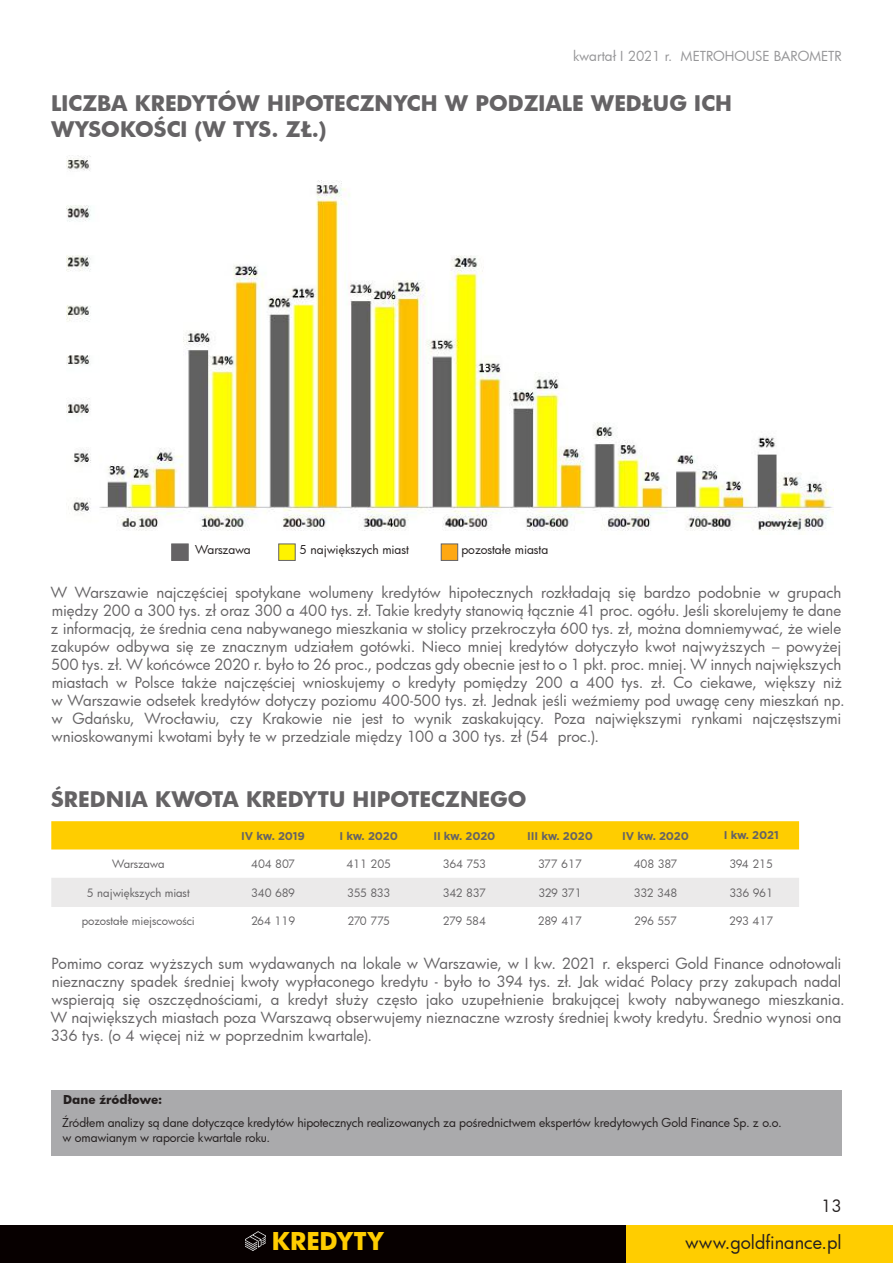
<style>
.page{position:relative;width:893px;height:1263px;background:#fff}
.page>*{position:absolute;margin:0;border:0;box-sizing:border-box;transform-origin:0 0}
.t1{font:700 24px "Futura";color:#ffcd00}
.t2{font:700 21px/25.2px "Futura";color:#656365}
.t3{font:18px "Futura";color:#241f1f}
.t4{font:16.5px "Futura";color:#241f1f}
.t5{font:15px/18px "Futura";letter-spacing:-.005em;color:#656365}
.t6{font:13.5px "Futura";color:#969698}
.t7{font:12px/14.4px "Futura";letter-spacing:-.01em;color:#241f1f}
.t8{font:700 12px "Futura";color:#241f1f}
.t9{font:11.25px "Futura";letter-spacing:-.02em;color:#656365}
.t10{font:700 11.25px "Gotham";letter-spacing:-.01em;color:#656365}
</style>
<div class="page">
<div style="left:0;top:1225px;width:645px;height:38px;background:#070000"></div>
<div style="left:626px;top:1225px;width:267px;height:38px;background:#ffcd00"></div>
<img style="left:66px;top:155px;width:767px;height:376px">
<div style="left:51px;top:1090px;width:791px;height:65px;background:#aaaaac"></div>
<div style="left:172px;top:544px;width:16px;height:17px;background:#656365"></div>
<div style="left:279px;top:544px;width:16px;height:17px;background:#fff300;border:1px solid #656365"></div>
<div style="left:441px;top:544px;width:17px;height:17px;background:#fea814;border:1px solid #656365"></div>
<div style="left:51px;top:821px;width:748px;height:28px;background:#ffcd00"></div>
<div style="left:51px;top:878px;width:748px;height:29px;background:#ebeaea"></div>
<img style="left:245px;top:1231px;width:21px;height:20px">
<p class="t6" style="left:573px;top:47px;width:270px">kwartał I 2021 r. METROHOUSE BAROMETR</p>
<h2 class="t2" style="left:51px;top:90px;width:682px">LICZBA KREDYTÓW HIPOTECZNYCH W PODZIALE WEDŁUG ICH<br>WYSOKOŚCI (W TYS. ZŁ.)</h2>
<p class="t7" style="left:195px;top:542px;width:57px">Warszawa</p>
<p class="t7" style="left:299px;top:542px;width:111px">5 największych miast</p>
<p class="t7" style="left:461px;top:542px;width:88px">pozostałe miasta</p>
<p class="t5" style="left:51px;top:583px;width:795px">W Warszawie najczęściej spotykane wolumeny kredytów hipotecznych rozkładają się bardzo podobnie w grupach między 200 a 300 tys. zł oraz 300 a 400 tys. zł. Takie kredyty stanowią łącznie 41 proc. ogółu. Jeśli skorelujemy te dane z informacją, że średnia cena nabywanego mieszkania w stolicy przekroczyła 600 tys. zł, można domniemywać, że wiele zakupów odbywa się ze znacznym udziałem gotówki. Nieco mniej kredytów dotyczyło kwot najwyższych – powyżej 500 tys. zł. W końcówce 2020 r. było to 26 proc., podczas gdy obecnie jest to o 1 pkt. proc. mniej. W innych największych miastach w Polsce także najczęściej wnioskujemy o kredyty pomiędzy 200 a 400 tys. zł. Co ciekawe, większy niż w Warszawie odsetek kredytów dotyczy poziomu 400-500 tys. zł. Jednak jeśli weźmiemy pod uwagę ceny mieszkań np. w Gdańsku, Wrocławiu, czy Krakowie nie jest to wynik zaskakujący. Poza największymi rynkami najczęstszymi wnioskowanymi kwotami były te w przedziale między 100 a 300 tys. zł (54 proc.).</p>
<h2 class="t2" style="left:51px;top:785px;width:477px">ŚREDNIA KWOTA KREDYTU HIPOTECZNEGO</h2>
<p class="t10" style="left:241px;top:829px;width:65px">IV kw. 2019</p>
<p class="t10" style="left:340px;top:829px;width:60px">I kw. 2020</p>
<p class="t10" style="left:433px;top:829px;width:64px">II kw. 2020</p>
<p class="t10" style="left:527px;top:829px;width:67px">III kw. 2020</p>
<p class="t10" style="left:622px;top:829px;width:68px">IV kw. 2020</p>
<p class="t10" style="left:724px;top:829px;width:56px">I kw. 2021</p>
<p class="t9" style="left:112px;top:856px;width:54px">Warszawa</p>
<p class="t9" style="left:251px;top:856px;width:45px">404 807</p>
<p class="t9" style="left:346px;top:856px;width:46px">411 205</p>
<p class="t9" style="left:443px;top:856px;width:45px">364 753</p>
<p class="t9" style="left:538px;top:856px;width:46px">377 617</p>
<p class="t9" style="left:634px;top:856px;width:45px">408 387</p>
<p class="t9" style="left:729px;top:856px;width:45px">394 215</p>
<p class="t9" style="left:87px;top:885px;width:104px">5 największych miast</p>
<p class="t9" style="left:251px;top:885px;width:45px">340 689</p>
<p class="t9" style="left:347px;top:885px;width:45px">355 833</p>
<p class="t9" style="left:443px;top:885px;width:45px">342 837</p>
<p class="t9" style="left:538px;top:885px;width:45px">329 371</p>
<p class="t9" style="left:634px;top:885px;width:45px">332 348</p>
<p class="t9" style="left:729px;top:885px;width:45px">336 961</p>
<p class="t9" style="left:82px;top:914px;width:114px">pozostałe miejscowości</p>
<p class="t9" style="left:251px;top:914px;width:46px">264 119</p>
<p class="t9" style="left:347px;top:914px;width:44px">270 775</p>
<p class="t9" style="left:443px;top:914px;width:45px">279 584</p>
<p class="t9" style="left:538px;top:914px;width:46px">289 417</p>
<p class="t9" style="left:634px;top:914px;width:44px">296 557</p>
<p class="t9" style="left:729px;top:914px;width:46px">293 417</p>
<p class="t5" style="left:51px;top:954px;width:795px">Pomimo coraz wyższych sum wydawanych na lokale w Warszawie, w I kw. 2021 r. eksperci Gold Finance odnotowali nieznaczny spadek średniej kwoty wypłaconego kredytu - było to 394 tys. zł. Jak widać Polacy przy zakupach nadal wspierają się oszczędnościami, a kredyt służy często jako uzupełnienie brakującej kwoty nabywanego mieszkania.<br>W największych miastach poza Warszawą obserwujemy nieznaczne wzrosty średniej kwoty kredytu. Średnio wynosi ona 336 tys. (o 4 więcej niż w poprzednim kwartale).</p>
<p class="t8" style="left:63px;top:1091px;width:101px">Dane źródłowe:</p>
<p class="t7" style="left:62px;top:1115px;width:721px">Źródłem analizy są dane dotyczące kredytów hipotecznych realizowanych za pośrednictwem ekspertów kredytowych Gold Finance Sp. z o.o. w omawianym w raporcie kwartale roku.</p>
<p class="t4" style="left:821px;top:1194px;width:22px">13</p>
<h1 class="t1" style="left:272px;top:1224px;width:114px">KREDYTY</h1>
<p class="t3" style="left:685px;top:1230px;width:158px">www.goldfinance.pl</p>
</div>
